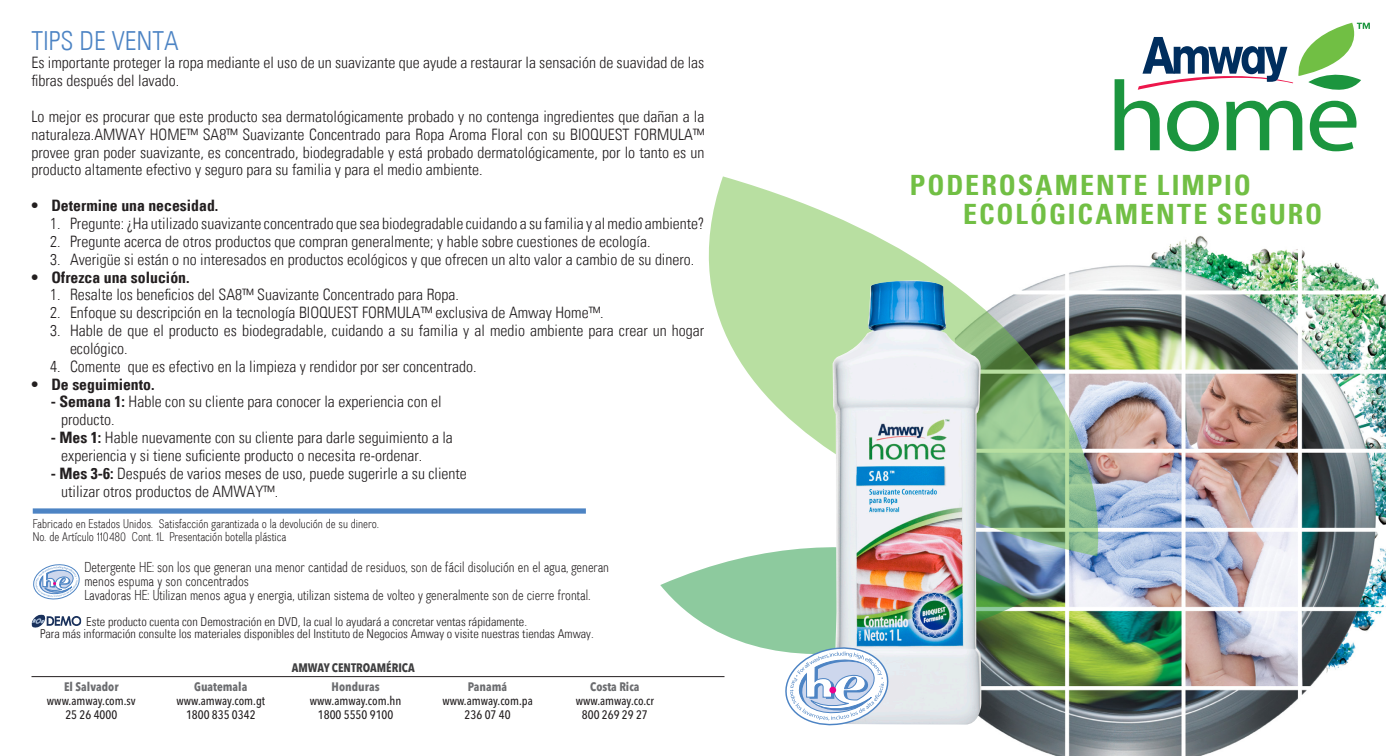
<style>
.page{position:relative;width:1386px;height:756px;background:#fff}
.page>*{position:absolute;margin:0;border:0;box-sizing:border-box;transform-origin:0 0}
.Page_Header_-_DK_GRN{font:700 condensed 28px "Univers";letter-spacing:.07em;color:#71bf44}
.t1{font:300 condensed 26.25px "Univers";color:#4d84c4}
.t2{font:300 condensed 15.75px/17.8px "Univers";color:#231f20}
.t3{font:700 condensed 15.75px "Univers";color:#231f20}
.t4{font:14px/14px "Divulge Cd Lt";color:#231f20}
.t5{font:300 condensed 12.25px "Univers";color:#231f20}
.t6{font:500 condensed 12.25px "Avenir Next LT Pro";color:#231f20}
.t7{font:12.25px "Divulge Cd Lt";color:#231f20}
.t8{font:700 condensed 12.25px "Avenir Next LT Pro";color:#6c6d70}
.t9{font:700 condensed 12.25px "Avenir Next LT Pro";color:#3e3e3f}
.s1{font-weight:700}
</style>
<div class="page">
<img style="left:997px;top:235px;width:389px;height:521px">
<svg style="left:708px;top:176px;width:392px;height:380px"></svg>
<svg style="left:1115px;top:23px;width:255px;height:128px"></svg>
<div style="left:33px;top:508px;width:553px;height:6px;background:#4d84c4"></div>
<img style="left:831px;top:281px;width:151px;height:264px">
<img style="left:660px;top:545px;width:368px;height:184px">
<svg style="left:32px;top:614px;width:49px;height:14px"></svg>
<svg style="left:33px;top:564px;width:47px;height:36px"></svg>
<hr style="left:32px;top:676px;width:692px;height:1px;background:#231f20">
<p class="t1" style="left:32px;top:25px;width:149px">TIPS DE VENTA</p>
<p class="t2" style="left:32px;top:54px;width:674px">Es importante proteger la ropa mediante el uso de un suavizante que ayude a restaurar la sensación de suavidad de las fibras después del lavado.</p>
<p class="t2" style="left:32px;top:107px;width:674px;text-align:justify">Lo mejor es procurar que este producto sea dermatológicamente probado y no contenga ingredientes que dañan a la naturaleza.AMWAY HOME™ SA8™ Suavizante Concentrado para Ropa Aroma Floral con su BIOQUEST FORMULA™ provee gran poder suavizante, es concentrado, biodegradable y está probado dermatológicamente, por lo tanto es un producto altamente efectivo y seguro para su familia y para el medio ambiente.</p>
<p class="t3" style="left:32px;top:196px;width:188px">• Determine una necesidad.</p>
<p class="t2" style="left:50px;top:214px;width:656px">1. Pregunte: ¿Ha utilizado suavizante concentrado que sea biodegradable cuidando a su familia y al medio ambiente?</p>
<p class="t2" style="left:50px;top:232px;width:602px">2. Pregunte acerca de otros productos que compran generalmente; y hable sobre cuestiones de ecología.</p>
<p class="t2" style="left:50px;top:250px;width:646px">3. Averigüe si están o no interesados en productos ecológicos y que ofrecen un alto valor a cambio de su dinero.</p>
<p class="t3" style="left:32px;top:267px;width:160px">• Ofrezca una solución.</p>
<p class="t2" style="left:50px;top:286px;width:410px">1. Resalte los beneficios del SA8™ Suavizante Concentrado para Ropa.</p>
<p class="t2" style="left:50px;top:304px;width:555px">2. Enfoque su descripción en la tecnología BIOQUEST FORMULA™ exclusiva de Amway Home™.</p>
<p class="t2" style="left:70px;top:322px;width:636px;text-indent:-20px">3. Hable de que el producto es biodegradable, cuidando a su familia y al medio ambiente para crear un hogar ecológico.</p>
<p class="t2" style="left:50px;top:357px;width:428px">4. Comente que es efectivo en la limpieza y rendidor por ser concentrado.</p>
<p class="t3" style="left:32px;top:374px;width:125px">• De seguimiento.</p>
<p class="t2" style="left:51px;top:393px;width:392px"><span class="s1">- Semana 1:</span> Hable con su cliente para conocer la experiencia con el</p>
<p class="t2" style="left:61px;top:411px;width:55px">producto.</p>
<p class="t2" style="left:51px;top:429px;width:404px"><span class="s1">- Mes 1:</span> Hable nuevamente con su cliente para darle seguimiento a la</p>
<p class="t2" style="left:61px;top:447px;width:363px">experiencia y si tiene suficiente producto o necesita re-ordenar.</p>
<p class="t2" style="left:51px;top:464px;width:418px"><span class="s1">- Mes 3-6:</span> Después de varios meses de uso, puede sugerirle a su cliente</p>
<p class="t2" style="left:61px;top:482px;width:218px">utilizar otros productos de AMWAY™.</p>
<p class="t7" style="left:33px;top:516px;width:348px">Fabricado en Estados Unidos. Satisfacción garantizada o la devolución de su dinero.</p>
<p class="t7" style="left:33px;top:528px;width:255px">No. de Artículo 110480 Cont. 1L Presentación botella plástica</p>
<p class="t4" style="left:84px;top:560px;width:526px">Detergente HE: son los que generan una menor cantidad de residuos, son de fácil disolución en el agua, generan menos espuma y son concentrados</p>
<p class="t4" style="left:84px;top:588px;width:508px">Lavadoras HE: Utilizan menos agua y energia, utilizan sistema de volteo y generalmente son de cierre frontal.</p>
<p class="t5" style="left:86px;top:614px;width:442px">Este producto cuenta con Demostración en DVD, la cual lo ayudará a concretar ventas rápidamente.</p>
<p class="t5" style="left:40px;top:626px;width:555px">Para más información consulte los materiales disponibles del Instituto de Negocios Amway o visite nuestras tiendas Amway.</p>
<p class="t8" style="left:64px;top:679px;width:56px">El Salvador</p>
<p class="t6" style="left:47px;top:693px;width:90px">www.amway.com.sv</p>
<p class="t6" style="left:65px;top:707px;width:53px">25 26 4000</p>
<p class="t8" style="left:194px;top:679px;width:55px">Guatemala</p>
<p class="t6" style="left:176px;top:693px;width:90px">www.amway.com.gt</p>
<p class="t6" style="left:186px;top:707px;width:71px">1800 835 0342</p>
<p class="t9" style="left:292px;top:661px;width:124px">AMWAY CENTROAMÉRICA</p>
<p class="t8" style="left:332px;top:679px;width:49px">Honduras</p>
<p class="t6" style="left:310px;top:693px;width:93px">www.amway.com.hn</p>
<p class="t6" style="left:318px;top:707px;width:77px">1800 5550 9100</p>
<p class="t8" style="left:468px;top:679px;width:41px">Panamá</p>
<p class="t6" style="left:442px;top:693px;width:92px">www.amway.com.pa</p>
<p class="t6" style="left:465px;top:707px;width:47px">236 07 40</p>
<p class="t8" style="left:590px;top:679px;width:51px">Costa Rica</p>
<p class="t6" style="left:576px;top:693px;width:80px">www.amway.co.cr</p>
<p class="t6" style="left:582px;top:707px;width:68px">800 269 29 27</p>
<p class="Page_Header_-_DK_GRN" style="left:910px;top:168px;width:343px">PODEROSAMENTE LIMPIO</p>
<p class="Page_Header_-_DK_GRN" style="left:963px;top:197px;width:361px">ECOLÓGICAMENTE SEGURO</p>
</div>
